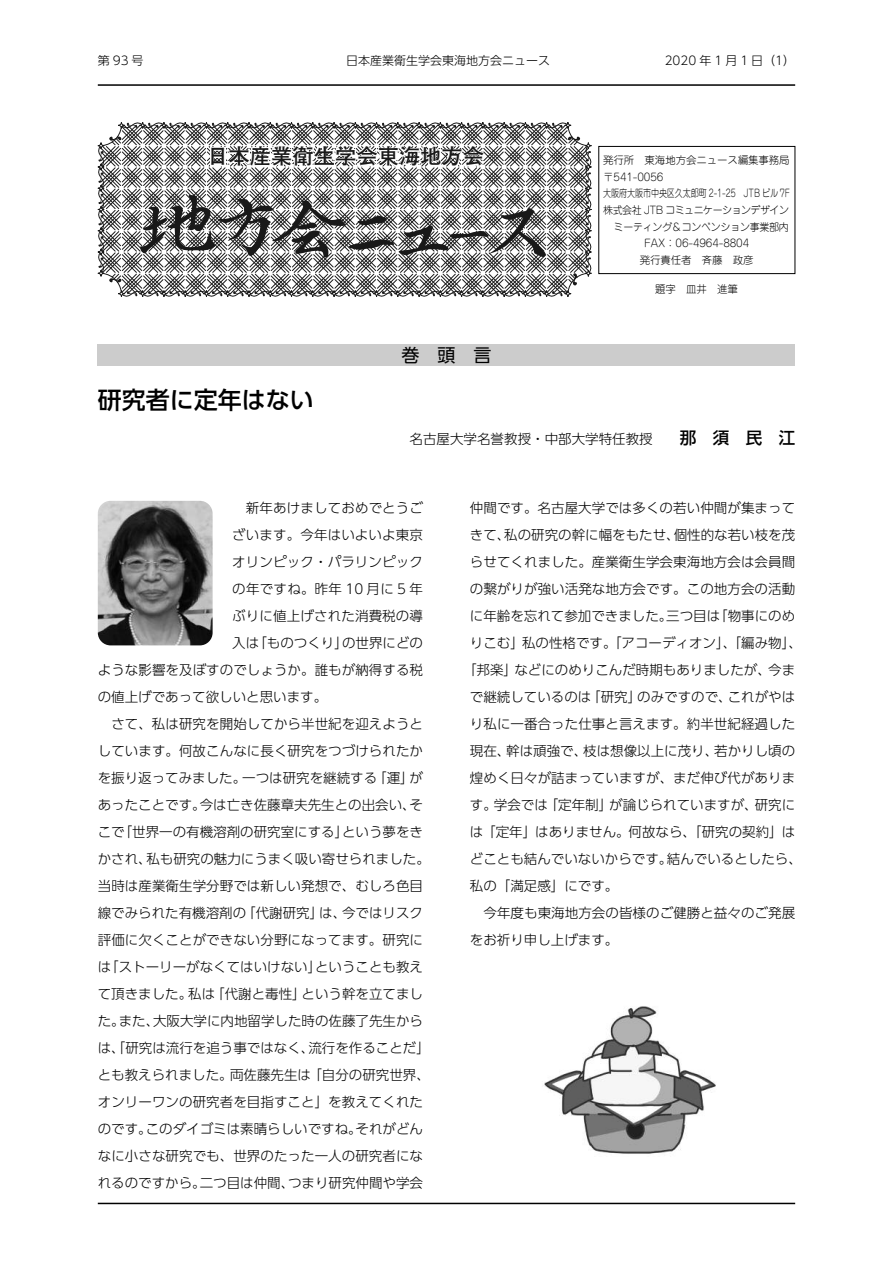
<style>
.page{position:relative;width:893px;height:1263px;background:#fff}
.page>*{position:absolute;margin:0;border:0;box-sizing:border-box;transform-origin:0 0}
.t1{font:500 24px "UD Shin Go Pro";color:#000}
.t2{font:21.3px "Futo Go B101 Pro Bold 90 pv RKSJ H";color:#191919}
.t3{font:18px "UD Shin Go Pro";color:#000}
.t4{font:500 16.5px "UD Shin Go Pro";color:#000}
.t5{font:300 13.5px "UD Shin Go Pro";color:#000}
.t6{font:300 13.5px "UD Shin Go Pro";letter-spacing:.02em;color:#000}
.t7{font:300 12px "UD Shin Go Pro";color:#000}
.t8{font:300 10.5px "Jun 101 Pro";letter-spacing:-.015em;color:#000}
.t9{font:300 10.5px "Jun 101 Pro";letter-spacing:-.015em;color:#000;scale:.77 1}
.t10{font:300 10.5px "Jun 101 Pro";letter-spacing:-.05em;color:#000;scale:.95 1}
.t11{font:300 10.5px "Jun 101 Pro";letter-spacing:-.015em;color:#000;scale:.95 1}
.s1{font-family:"Futo Go B101 Pr 5 Bold 90 pv RKSJ H";color:#fff}
</style>
<div class="page">
<div style="left:598px;top:146px;width:197px;height:128px;border:1px solid #000"></div>
<hr style="left:98px;top:84px;width:697px;height:2px;background:#000">
<hr style="left:98px;top:1203px;width:697px;height:1px;background:#000">
<svg style="left:98px;top:122px;width:493px;height:175px"></svg>
<div style="left:98px;top:344px;width:697px;height:22px;background:#ccc"></div>
<img style="left:98px;top:501px;width:115px;height:144px;border-radius:13px">
<img style="left:544px;top:1006px;width:172px;height:148px">
<p class="t7" style="left:98px;top:51px;width:47px">第93号</p>
<p class="t7" style="left:346px;top:51px;width:205px">日本産業衛生学会東海地方会ニュース</p>
<p class="t7" style="left:665px;top:51px;width:132px">2020 年 1 月 1 日（1）</p>
<h2 class="t2" style="left:207px;top:139px;width:278px"><span class="s1">日</span>本産業衛生学会東海地方会</h2>
<h1 class="t1" style="left:98px;top:380px;width:218px">研究者に定年はない</h1>
<h3 class="t3" style="left:401px;top:340px;width:91px">巻頭言</h3>
<p class="t8" style="left:603px;top:152px;width:188px">発行所 東海地方会ニュース編集事務局</p>
<p class="t8" style="left:603px;top:168px;width:62px">〒541-0056</p>
<p class="t9" style="left:603px;top:185px;width:244px">大阪府大阪市中央区久太郎町 2-1-25 JTB ビル 7F</p>
<p class="t10" style="left:603px;top:202px;width:197px">株式会社 JTB コミュニケーションデザイン</p>
<p class="t11" style="left:614px;top:218px;width:186px">ミーティング＆コンベンション事業部内</p>
<p class="t8" style="left:644px;top:235px;width:107px">FAX：06-4964-8804</p>
<p class="t8" style="left:640px;top:252px;width:115px">発行責任者 斉藤 政彦</p>
<p class="t8" style="left:655px;top:280px;width:84px">題字 皿井 進筆</p>
<p class="t5" style="left:410px;top:428px;width:244px">名古屋大学名誉教授・中部大学特任教授</p>
<p class="t4" style="left:680px;top:424px;width:117px">那須民江</p>
<p class="t5" style="left:246px;top:497px;width:179px">新年あけましておめでとうご</p>
<p class="t5" style="left:232px;top:524px;width:192px">ざいます。今年はいよいよ東京</p>
<p class="t5" style="left:232px;top:551px;width:192px">オリンピック・パラリンピック</p>
<p class="t6" style="left:232px;top:578px;width:192px">の年ですね。昨年 10 月に 5 年</p>
<p class="t5" style="left:232px;top:605px;width:192px">ぶりに値上げされた消費税の導</p>
<p class="t5" style="left:232px;top:632px;width:192px">入は「ものつくり」の世界にどの</p>
<p class="t5" style="left:98px;top:659px;width:327px">ような影響を及ぼすのでしょうか。誰もが納得する税</p>
<p class="t5" style="left:98px;top:686px;width:231px">の値上げであって欲しいと思います。</p>
<p class="t5" style="left:111px;top:713px;width:313px">さて、私は研究を開始してから半世紀を迎えようと</p>
<p class="t5" style="left:98px;top:740px;width:327px">しています。何故こんなに長く研究をつづけられたか</p>
<p class="t5" style="left:98px;top:767px;width:327px">を振り返ってみました。一つは研究を継続する「運」が</p>
<p class="t5" style="left:98px;top:794px;width:327px">あったことです。今は亡き佐藤章夫先生との出会い、そ</p>
<p class="t5" style="left:98px;top:821px;width:327px">こで「世界一の有機溶剤の研究室にする」という夢をき</p>
<p class="t5" style="left:98px;top:848px;width:334px">かされ、私も研究の魅力にうまく吸い寄せられました。</p>
<p class="t5" style="left:98px;top:875px;width:327px">当時は産業衛生学分野では新しい発想で、むしろ色目</p>
<p class="t5" style="left:98px;top:902px;width:327px">線でみられた有機溶剤の「代謝研究」は、今ではリスク</p>
<p class="t5" style="left:98px;top:929px;width:327px">評価に欠くことができない分野になってます。研究に</p>
<p class="t5" style="left:98px;top:956px;width:327px">は「ストーリーがなくてはいけない」ということも教え</p>
<p class="t5" style="left:98px;top:983px;width:327px">て頂きました。私は「代謝と毒性」という幹を立てまし</p>
<p class="t5" style="left:98px;top:1010px;width:327px">た。また、大阪大学に内地留学した時の佐藤了先生から</p>
<p class="t5" style="left:98px;top:1037px;width:334px">は、「研究は流行を追う事ではなく、流行を作ることだ」</p>
<p class="t5" style="left:98px;top:1064px;width:334px">とも教えられました。両佐藤先生は「自分の研究世界、</p>
<p class="t5" style="left:98px;top:1091px;width:327px">オンリーワンの研究者を目指すこと」を教えてくれた</p>
<p class="t5" style="left:98px;top:1118px;width:327px">のです。このダイゴミは素晴らしいですね。それがどん</p>
<p class="t5" style="left:98px;top:1145px;width:327px">なに小さな研究でも、世界のたった一人の研究者にな</p>
<p class="t5" style="left:98px;top:1172px;width:327px">れるのですから。二つ目は仲間、つまり研究仲間や学会</p>
<p class="t5" style="left:470px;top:497px;width:327px">仲間です。名古屋大学では多くの若い仲間が集まって</p>
<p class="t5" style="left:470px;top:524px;width:327px">きて、私の研究の幹に幅をもたせ、個性的な若い枝を茂</p>
<p class="t5" style="left:470px;top:551px;width:327px">らせてくれました。産業衛生学会東海地方会は会員間</p>
<p class="t5" style="left:470px;top:578px;width:327px">の繋がりが強い活発な地方会です。この地方会の活動</p>
<p class="t5" style="left:470px;top:605px;width:327px">に年齢を忘れて参加できました。三つ目は「物事にのめ</p>
<p class="t5" style="left:470px;top:632px;width:334px">りこむ」私の性格です。「アコーディオン」、「編み物」、</p>
<p class="t5" style="left:463px;top:659px;width:334px">「邦楽」などにのめりこんだ時期もありましたが、今ま</p>
<p class="t5" style="left:470px;top:686px;width:327px">で継続しているのは「研究」のみですので、これがやは</p>
<p class="t5" style="left:470px;top:713px;width:327px">り私に一番合った仕事と言えます。約半世紀経過した</p>
<p class="t5" style="left:470px;top:740px;width:327px">現在、幹は頑強で、枝は想像以上に茂り、若かりし頃の</p>
<p class="t5" style="left:470px;top:767px;width:327px">煌めく日々が詰まっていますが、まだ伸び代がありま</p>
<p class="t5" style="left:470px;top:794px;width:327px">す。学会では「定年制」が論じられていますが、研究に</p>
<p class="t5" style="left:470px;top:821px;width:327px">は「定年」はありません。何故なら、「研究の契約」は</p>
<p class="t5" style="left:470px;top:848px;width:334px">どことも結んでいないからです。結んでいるとしたら、</p>
<p class="t5" style="left:470px;top:875px;width:150px">私の「満足感」にです。</p>
<p class="t5" style="left:483px;top:902px;width:313px">今年度も東海地方会の皆様のご健勝と益々のご発展</p>
<p class="t5" style="left:470px;top:929px;width:150px">をお祈り申し上げます。</p>
</div>
